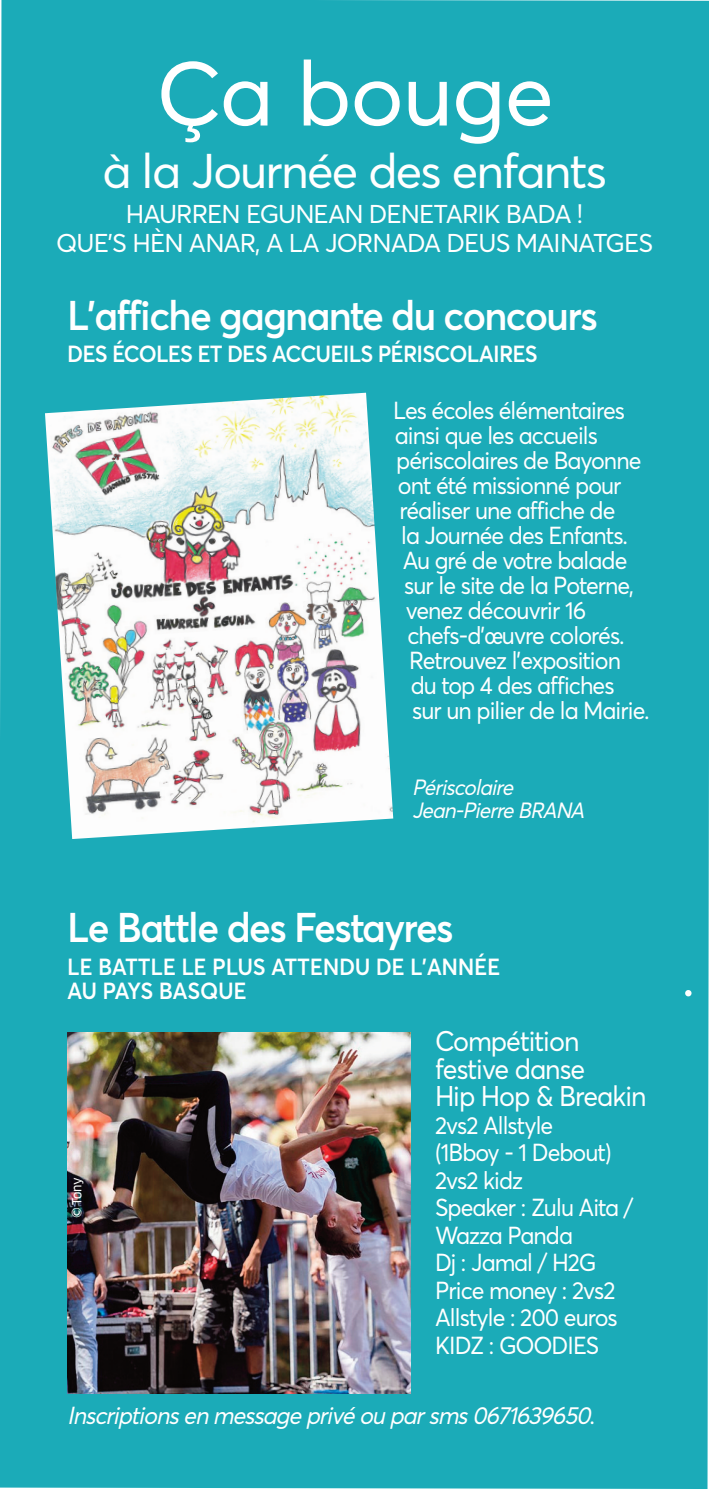
<style>
.page{position:relative;width:709px;height:1489px;background:#fff}
.page>*{position:absolute;margin:0;border:0;box-sizing:border-box;transform-origin:0 0}
.t1{font:87.5px "Averta";letter-spacing:-.015em;color:#fff}
.t2{font:47px "Averta";letter-spacing:-.04em;color:#fff}
.t3{font:600 40px "Averta";letter-spacing:-.045em;color:#fff;scale:.95 1}
.t4{font:27.5px/27.5px "Averta";letter-spacing:-.04em;color:#fff;scale:.95 1}
.t5{font:24.75px/29.5px "Averta";letter-spacing:-.04em;color:#fff;text-align:center}
.t6{font:23.75px/27.5px "Averta";letter-spacing:-.045em;color:#fff;scale:.95 1}
.t7{font:italic 23.75px "Averta";color:#fff;scale:.95 1}
.t8{font:600 22.5px/24.5px "Averta";letter-spacing:-.02em;color:#fff;scale:.95 1}
.t9{font:600 22.5px "Averta";letter-spacing:-.04em;color:#fff;scale:.95 1}
.t10{font:italic 21.25px/22.5px "Averta";color:#fff;scale:.95 1}
.t11{font:12.5px "Clan OT News";color:#fff;scale:.95 1}
.s1{font-style:normal}
</style>
<div class="page">
<div style="left:0;top:0;width:709px;height:1488px;background:#1babb8"></div>
<svg style="left:684px;top:989px;width:8px;height:7px"></svg>
<img style="left:45px;top:392px;width:348px;height:447px">
<img style="left:68px;top:1031px;width:342px;height:362px">
<h1 class="t1" style="left:156px;top:44px;width:399px">Ça bouge</h1>
<h2 class="t2" style="left:102px;top:144px;width:506px">à la Journée des enfants</h2>
<p class="t5" style="left:56px;top:199px;width:599px">HAURREN EGUNEAN DENETARIK BADA !<br>QUE’S HÈN ANAR, A LA JORNADA DEUS MAINATGES</p>
<h3 class="t3" style="left:67px;top:292px;width:560px">L’affiche gagnante du concours</h3>
<p class="t9" style="left:67px;top:341px;width:497px">DES ÉCOLES ET DES ACCUEILS PÉRISCOLAIRES</p>
<p class="t6" style="left:393px;top:397px;width:246px">Les écoles élémentaires</p>
<p class="t6" style="left:395px;top:422px;width:216px">ainsi que les accueils</p>
<p class="t6" style="left:396px;top:447px;width:259px">périscolaires de Bayonne</p>
<p class="t6" style="left:398px;top:472px;width:237px">ont été missionné pour</p>
<p class="t6" style="left:399px;top:497px;width:229px">réaliser une affiche de</p>
<p class="t6" style="left:401px;top:522px;width:240px">la Journée des Enfants.</p>
<p class="t6" style="left:403px;top:547px;width:238px">Au gré de votre balade</p>
<p class="t6" style="left:404px;top:572px;width:243px">sur le site de la Poterne,</p>
<p class="t6" style="left:406px;top:597px;width:191px">venez découvrir 16</p>
<p class="t6" style="left:407px;top:622px;width:230px">chefs-d’œuvre colorés.</p>
<p class="t6" style="left:409px;top:647px;width:225px">Retrouvez l’exposition</p>
<p class="t6" style="left:411px;top:672px;width:216px">du top 4 des affiches</p>
<p class="t6" style="left:412px;top:697px;width:251px">sur un pilier de la Mairie.</p>
<p class="t10" style="left:412px;top:776px;width:188px">Périscolaire<br>Jean-Pierre BRANA</p>
<h3 class="t3" style="left:67px;top:904px;width:408px">Le Battle des Festayres</h3>
<p class="t8" style="left:67px;top:954px;width:457px">LE BATTLE LE PLUS ATTENDU DE L’ANNÉE<br>AU PAYS BASQUE</p>
<p class="t4" style="left:435px;top:1027px;width:224px">Compétition festive danse<br>Hip Hop &amp; Breakin</p>
<p class="t6" style="left:435px;top:1111px;width:210px">2vs2 Allstyle<br>(1Bboy - 1 Debout)<br>2vs2 kidz<br>Speaker : Zulu Aita /<br>Wazza Panda<br>Dj : Jamal / H2G<br>Price money : 2vs2<br>Allstyle : 200 euros<br>KIDZ : GOODIES</p>
<p class="t11" style="left:72px;top:1217px;width:44px;rotate:-90deg">© Tony</p>
<p class="t7" style="left:67px;top:1401px;width:559px">Inscriptions en message privé ou par sms 0671639650<span class="s1">.</span></p>
</div>
